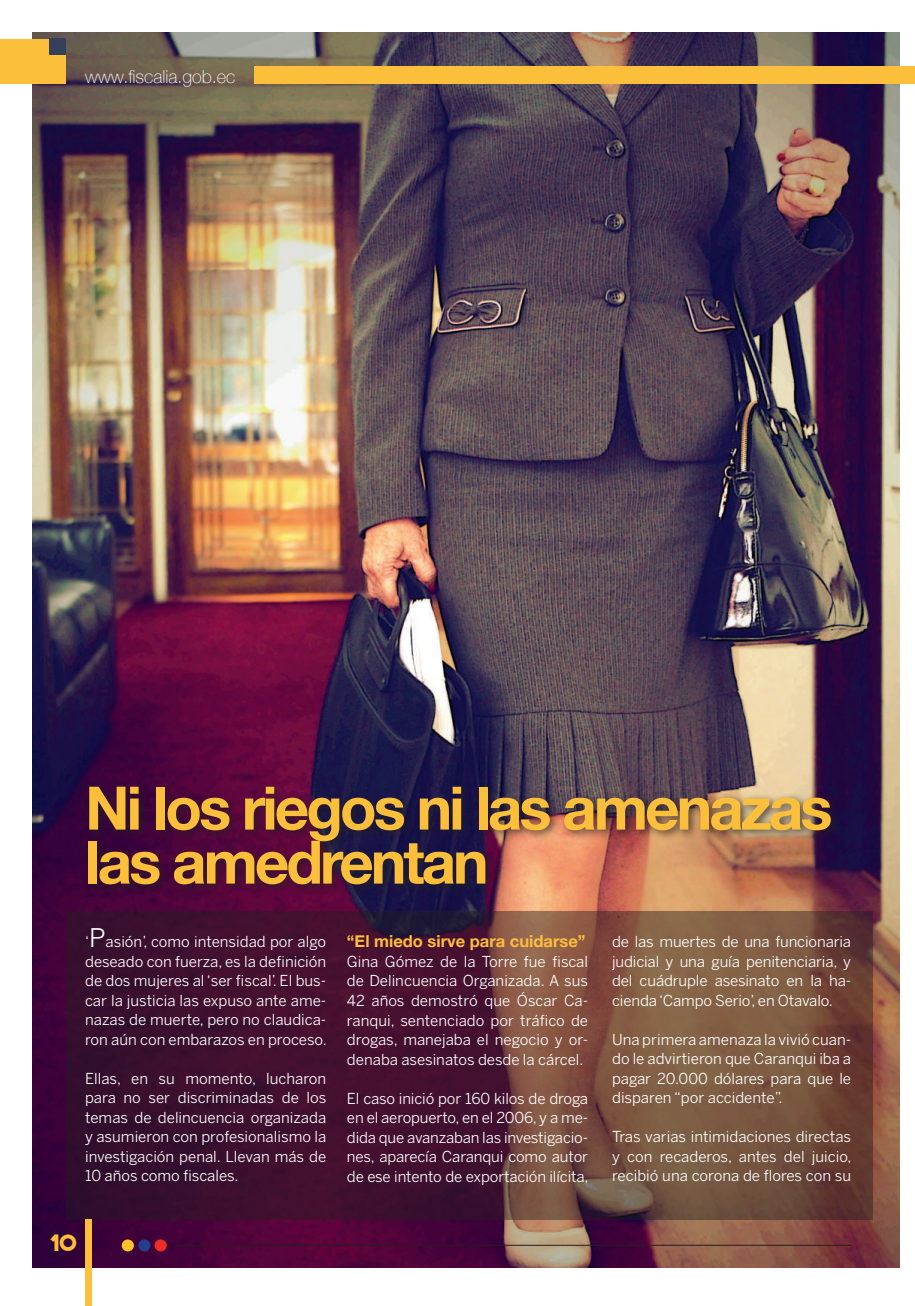
<style>
.page{position:relative;width:915px;height:1306px;background:#fff}
.page>*{position:absolute;margin:0;border:0;box-sizing:border-box;transform-origin:0 0}
.t1{font:700 60px/54px "Helvetica Neue";letter-spacing:-.05em;color:#fcbf3b}
.t2{font:22.5px "The Bold Font";color:#fcbf3b}
.t3{font:100 18px "Helvetica Neue";color:#fff}
.t4{font:700 16.5px "Helvetica Neue";color:#fcbf3b}
.t5{font:15px/19.5px "Benton Sans";letter-spacing:-.01em;color:#fff;text-align:justify}
.s1{font-size:25.5px}
</style>
<div class="page">
<img style="left:33px;top:33px;width:866px;height:1234px">
<svg style="left:66px;top:911px;width:806px;height:308px;background:#582d36"></svg>
<div style="left:122px;top:1239px;width:12px;height:12px;background:#fec425;border-radius:50%"></div>
<div style="left:138px;top:1239px;width:12px;height:12px;background:#243e8d;border-radius:50%"></div>
<div style="left:154px;top:1239px;width:13px;height:12px;background:#ee2e22;border-radius:50%"></div>
<hr style="left:174px;top:1244px;width:676px;height:1px;background:#231f20">
<div style="left:85px;top:1219px;width:6px;height:86px;background:#fcbf3b"></div>
<div style="left:0;top:39px;width:66px;height:44px;background:#fcbf3b"></div>
<div style="left:50px;top:39px;width:16px;height:16px;background:#37405a"></div>
<div style="left:83px;top:781px;width:758px;height:114px;background:#231f20;opacity:.75"></div>
<div style="left:255px;top:66px;width:659px;height:17px;background:#fcbf3b"></div>
<p class="t3" style="left:85px;top:63px;width:152px">www.fiscalia.gob.ec</p>
<h1 class="t1" style="left:85px;top:778px;width:748px">Ni los riegos ni las amenazas las amedrentan</h1>
<p class="t5" style="left:85px;top:931px;width:243px">‘<span class="s1">P</span>asión’, como intensidad por algo deseado con fuerza, es la definición de dos mujeres al ‘ser fiscal’. El bus&shy;car la justicia las expuso ante ame&shy;nazas de muerte, pero no claudica&shy;ron aún con embarazos en proceso.</p>
<p class="t5" style="left:85px;top:1068px;width:242px">Ellas, en su momento, lucharon para no ser discriminadas de los temas de delincuencia organizada y asumieron con profesionalismo la investigación penal. Llevan más de 10 años como fiscales.</p>
<p class="t4" style="left:347px;top:926px;width:240px">“El miedo sirve para cuidarse”</p>
<p class="t5" style="left:347px;top:951px;width:242px">Gina Gómez de la Torre fue fiscal de Delincuencia Organizada. A sus 42 años demostró que Óscar Ca&shy;ranqui, sentenciado por tráfico de drogas, manejaba el negocio y or&shy;denaba asesinatos desde la cárcel.</p>
<p class="t5" style="left:347px;top:1088px;width:243px">El caso inició por 160 kilos de droga en el aeropuerto, en el 2006, y a me&shy;dida que avanzaban las investigacio&shy;nes, aparecía Caranqui como autor de ese intento de exportación ilícita,</p>
<p class="t5" style="left:612px;top:931px;width:240px">de las muertes de una funcionaria judicial y una guía penitenciaria, y del cuádruple asesinato en la ha&shy;cienda ‘Campo Serio’, en Otavalo.</p>
<p class="t5" style="left:612px;top:1029px;width:240px">Una primera amenaza la vivió cuan&shy;do le advirtieron que Caranqui iba a pagar 20.000 dólares para que le disparen “por accidente”.</p>
<p class="t5" style="left:612px;top:1126px;width:241px">Tras varias intimidaciones directas y con recaderos, antes del juicio, recibió una corona de flores con su</p>
<h2 class="t2" style="left:50px;top:1228px;width:28px">10</h2>
</div>
